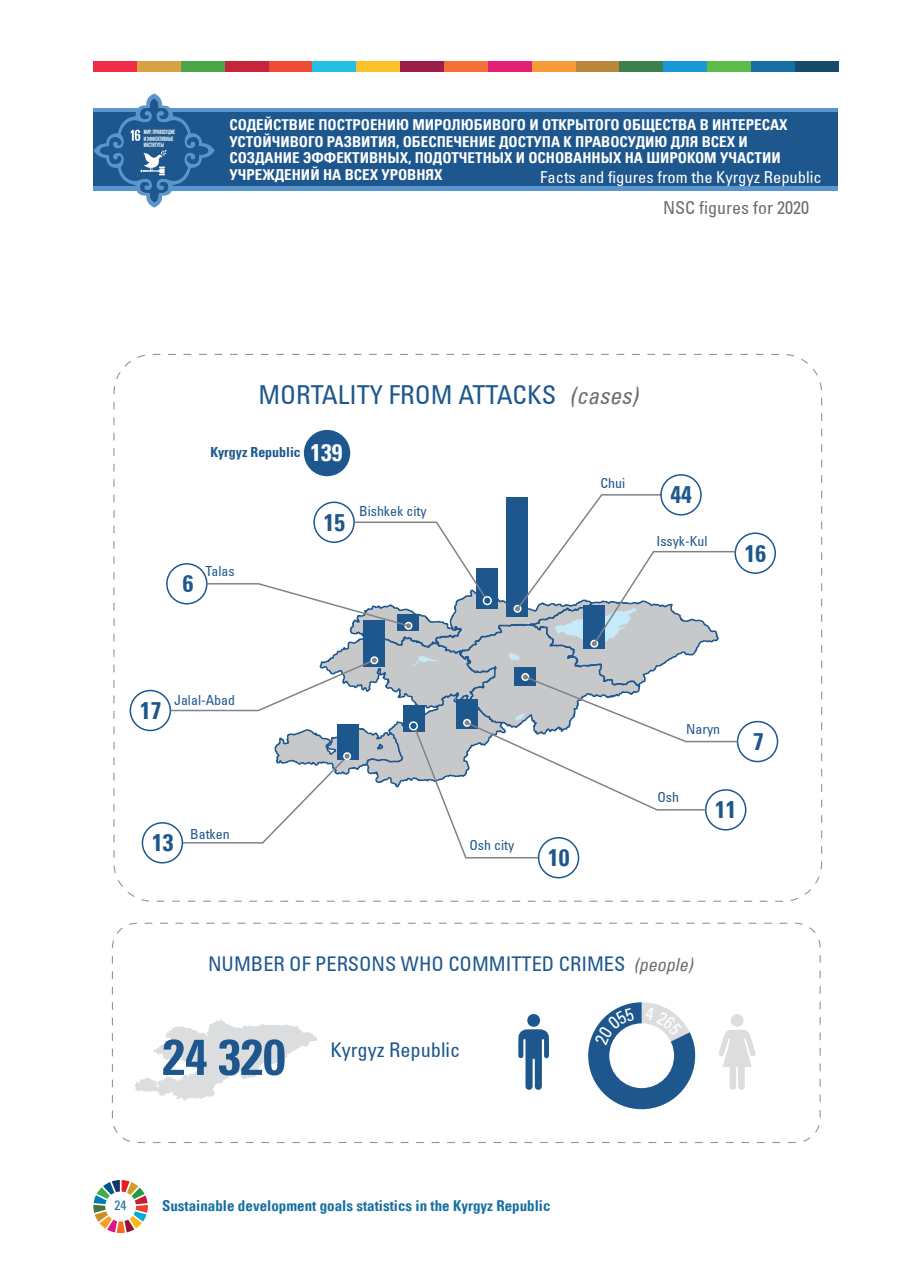
<style>
.page{position:relative;width:902px;height:1280px;background:#fff}
.page>*{position:absolute;margin:0;border:0;box-sizing:border-box;transform-origin:0 0}
.t1{font:50.25px "Univers LTCYR 67 Bold Cond";color:#1d578d}
.t2{font:condensed 26.1px "Univers LTCYR 57";color:#1d578d}
.t3{font:24px "Univers LTCYR 67 Bold Cond";color:#1d578d}
.t4{font:24px "Univers LTCYR 67 Bold Cond";color:#fff}
.t5{font:condensed 20.25px "Univers LTCYR 57";color:#1d578d}
.t6{font:condensed 18px "Univers LTCYR 57";color:#6c6d70}
.t7{font:condensed 16.5px "Univers LTCYR 57";color:#fff}
.t8{font:15px/16.5px "Univers LTCYR 67 Bold Cond";color:#fff}
.t9{font:15px "Univers LTCYR 67 Bold Cond";color:#166fa1}
.t10{font:condensed 13.95px "Univers LTCYR 57";color:#1d578d}
.t11{font:13.95px "Univers LTCYR 67 Bold Cond";color:#1d578d}
.t12{font:condensed 13.5px "Univers LTCYR 57";color:#166fa1}
.t13{font:700 6.15px/6.8px "Bebas Neue";color:#fff;scale:.88 1}
.s1{font-family:"Univers LTCYR 57 Condensed Obl";font-stretch:normal;font-size:23.25px;color:#6c6d70}
.s2{font-family:"Univers LTCYR 57 Condensed Obl";font-stretch:normal;font-size:18px;color:#6c6d70}
</style>
<div class="page">
<svg style="left:93px;top:1180px;width:55px;height:53px"></svg>
<div style="left:575px;top:62px;width:44px;height:10px;background:#b8873a"></div>
<div style="left:137px;top:62px;width:44px;height:10px;background:#d8a145"></div>
<div style="left:400px;top:62px;width:44px;height:10px;background:#9c1d49"></div>
<div style="left:268px;top:62px;width:44px;height:10px;background:#ef4c38"></div>
<div style="left:750px;top:62px;width:44px;height:10px;background:#166fa1"></div>
<div style="left:225px;top:62px;width:43px;height:10px;background:#c52639"></div>
<div style="left:488px;top:62px;width:43px;height:10px;background:#e32071"></div>
<div style="left:794px;top:62px;width:44px;height:10px;background:#154c6c"></div>
<div style="left:356px;top:62px;width:44px;height:10px;background:#fbc128"></div>
<div style="left:531px;top:62px;width:44px;height:10px;background:#f89b39"></div>
<div style="left:619px;top:62px;width:44px;height:10px;background:#3c814c"></div>
<div style="left:312px;top:62px;width:44px;height:10px;background:#24c0e2"></div>
<div style="left:663px;top:62px;width:44px;height:10px;background:#1a97d5"></div>
<div style="left:707px;top:62px;width:43px;height:10px;background:#5dbb4a"></div>
<div style="left:444px;top:62px;width:44px;height:10px;background:#f37139"></div>
<div style="left:181px;top:62px;width:44px;height:10px;background:#4ba549"></div>
<div style="left:93px;top:62px;width:44px;height:10px;background:#ee2d46"></div>
<div style="left:94px;top:108px;width:744px;height:82px;background:#5996cd"></div>
<div style="left:94px;top:112px;width:744px;height:74px;background:#1d578d"></div>
<svg style="left:94px;top:94px;width:121px;height:114px"></svg>
<div style="left:112px;top:923px;width:708px;height:220px;border:1px dashed #939598;border-radius:24px"></div>
<div style="left:304px;top:430px;width:46px;height:46px;background:#1d578d;border-radius:50%"></div>
<div style="left:166px;top:563px;width:41px;height:41px;border:2px solid #1d578d;border-radius:50%"></div>
<div style="left:130px;top:690px;width:41px;height:41px;border:2px solid #1d578d;border-radius:50%"></div>
<div style="left:142px;top:822px;width:41px;height:41px;border:2px solid #1d578d;border-radius:50%"></div>
<div style="left:705px;top:789px;width:41px;height:41px;border:2px solid #1d578d;border-radius:50%"></div>
<div style="left:734px;top:532px;width:41px;height:42px;border:2px solid #1d578d;border-radius:50%"></div>
<div style="left:660px;top:474px;width:41px;height:41px;border:2px solid #1d578d;border-radius:50%"></div>
<div style="left:736px;top:721px;width:42px;height:41px;border:2px solid #1d578d;border-radius:50%"></div>
<div style="left:538px;top:837px;width:41px;height:41px;border:2px solid #1d578d;border-radius:50%"></div>
<svg style="left:169px;top:493px;width:570px;height:366px"></svg>
<svg style="left:135px;top:1019px;width:182px;height:82px"></svg>
<svg style="left:518px;top:1029px;width:31px;height:61px"></svg>
<div style="left:527px;top:1014px;width:13px;height:13px;background:#1d578d;border-radius:50%"></div>
<svg style="left:719px;top:1030px;width:36px;height:60px"></svg>
<div style="left:730px;top:1014px;width:13px;height:13px;background:#dcdddf;border-radius:50%"></div>
<svg style="left:588px;top:1002px;width:107px;height:107px"></svg>
<p class="t13" style="left:144px;top:128px;width:37px">мир, правосудие и эффективные институты</p>
<p class="t8" style="left:229px;top:116px;width:559px">СОДЕЙСТВИЕ ПОСТРОЕНИЮ МИРОЛЮБИВОГО И ОТКРЫТОГО ОБЩЕСТВА В ИНТЕРЕСАХ УСТОЙЧИВОГО РАЗВИТИЯ, ОБЕСПЕЧЕНИЕ ДОСТУПА К ПРАВОСУДИЮ ДЛЯ ВСЕХ И СОЗДАНИЕ ЭФФЕКТИВНЫХ, ПОДОТЧЕТНЫХ И ОСНОВАННЫХ НА ШИРОКОМ УЧАСТИИ УЧРЕЖДЕНИЙ НА ВСЕХ УРОВНЯХ</p>
<p class="t7" style="left:540px;top:166px;width:283px">Facts and figures from the Kyrgyz Republic</p>
<p class="t6" style="left:663px;top:197px;width:147px">NSC figures for 2020</p>
<h2 class="t2" style="left:258px;top:378px;width:381px">MORTALITY FROM ATTACKS <span class="s1">(cases)</span></h2>
<p class="t11" style="left:210px;top:443px;width:92px">Kyrgyz Republic</p>
<h3 class="t4" style="left:310px;top:437px;width:33px">139</h3>
<h3 class="t3" style="left:183px;top:569px;width:12px">6</h3>
<p class="t10" style="left:205px;top:562px;width:31px">Talas</p>
<h3 class="t3" style="left:324px;top:507px;width:23px">15</h3>
<p class="t10" style="left:359px;top:503px;width:69px">Bishkek city</p>
<p class="t10" style="left:600px;top:474px;width:26px">Chui</p>
<h3 class="t3" style="left:670px;top:480px;width:23px">44</h3>
<p class="t10" style="left:656px;top:532px;width:53px">Issyk-Kul</p>
<h3 class="t3" style="left:744px;top:538px;width:23px">16</h3>
<h3 class="t3" style="left:140px;top:696px;width:23px">17</h3>
<p class="t10" style="left:174px;top:691px;width:63px">Jalal-Abad</p>
<h3 class="t3" style="left:152px;top:828px;width:23px">13</h3>
<p class="t10" style="left:190px;top:825px;width:41px">Batken</p>
<p class="t10" style="left:469px;top:836px;width:46px">Osh city</p>
<h3 class="t3" style="left:548px;top:843px;width:23px">10</h3>
<p class="t10" style="left:686px;top:720px;width:36px">Naryn</p>
<p class="t10" style="left:657px;top:788px;width:23px">Osh</p>
<h3 class="t3" style="left:715px;top:795px;width:23px">11</h3>
<h3 class="t3" style="left:753px;top:727px;width:12px">7</h3>
<h3 class="t5" style="left:208px;top:951px;width:486px">NUMBER OF PERSONS WHO COMMITTED CRIMES <span class="s2">(people)</span></h3>
<h1 class="t1" style="left:162px;top:1026px;width:124px">24 320</h1>
<h3 class="t5" style="left:330px;top:1037px;width:131px">Kyrgyz Republic</h3>
<p class="t12" style="left:115px;top:1197px;width:13px">24</p>
<p class="t9" style="left:162px;top:1197px;width:390px">Sustainable development goals statistics in the Kyrgyz Republic</p>
</div>
